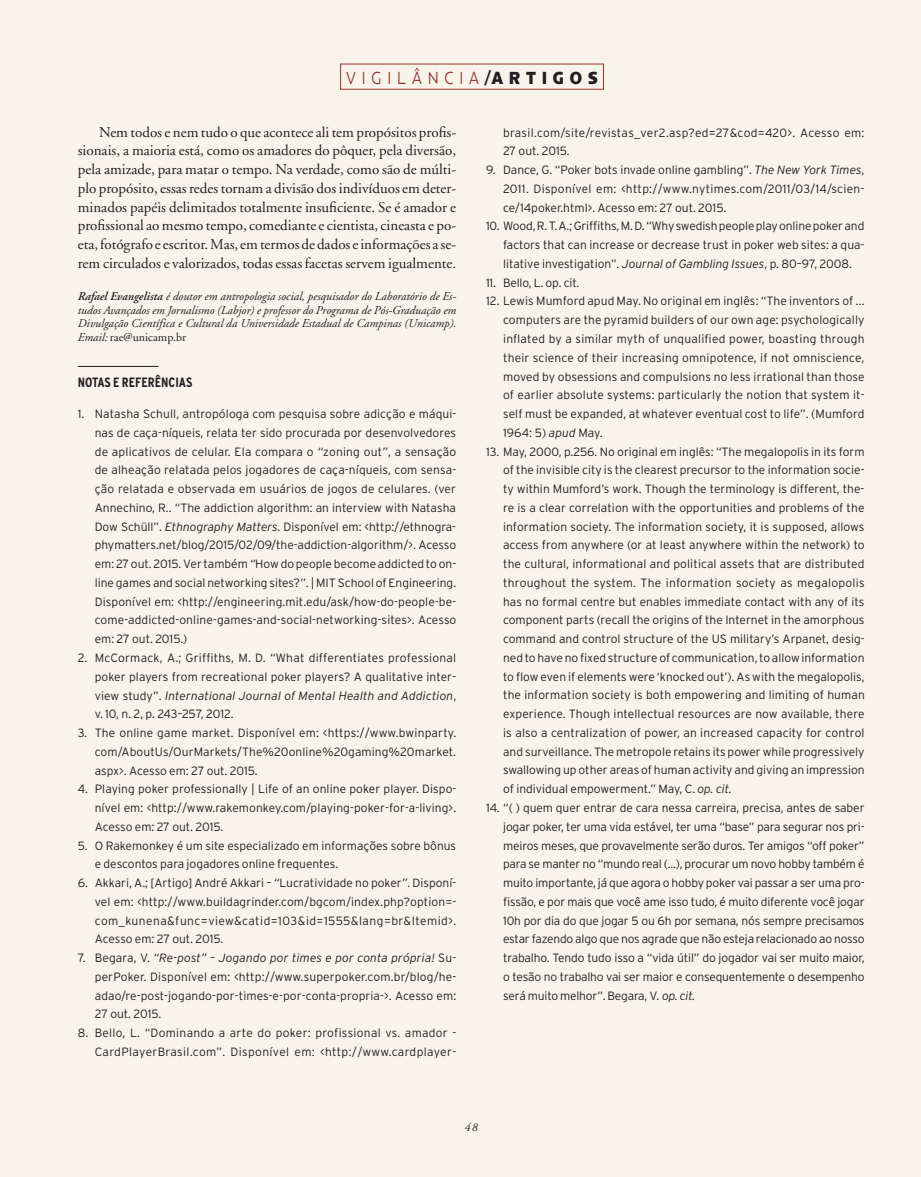
<style>
.page{position:relative;width:921px;height:1177px;background:#fff}
.page>*{position:absolute;margin:0;border:0;box-sizing:border-box;transform-origin:0 0}
.t1{font:300 18px "Anisette Petite";letter-spacing:.38em;color:#92342e;scale:.85 1}
.t2{font:15px/18.8px "Adobe Garamond";color:#231f20;text-align:justify}
.t3{font:700 condensed 13.5px "Interstate";color:#231f20}
.t4{font:300 12px/18.8px "Interstate";color:#231f20;text-align:justify}
.t5{font:italic 12px/13.5px "Adobe Garamond";color:#231f20;text-align:justify}
.t6{font:300 12px/18.8px "Interstate";letter-spacing:.025em;color:#231f20;text-align:right}
.s1{font-weight:700;color:#231f20}
.s2{font-weight:600}
.s3{font-style:normal}
.s4{font-style:italic}
</style>
<div class="page">
<div style="left:0;top:0;width:907px;height:1176px;background:#f9f4eb"></div>
<div style="left:904px;top:0;width:17px;height:1176px;background:#f9f4eb"></div>
<div style="left:340px;top:64px;width:264px;height:26px;border:1px solid #92342e"></div>
<hr style="left:78px;top:366px;width:81px;height:1px;background:#231f20">
<h1 class="t1" style="left:346px;top:67px;width:297px">VIGILÂNCIA<span class="s1">/ARTIGOS</span></h1>
<p class="t2" style="left:78px;top:123px;width:380px;text-indent:21px">Nem todos e nem tudo o que acontece ali tem propósitos profis&shy;sionais, a maioria está, como os amadores do pôquer, pela diversão, pela amizade, para matar o tempo. Na verdade, como são de múlti&shy;plo propósito, essas redes tornam a divisão dos indivíduos em deter&shy;minados papéis delimitados totalmente insuficiente. Se é amador e profissional ao mesmo tempo, comediante e cientista, cineasta e po&shy;eta, fotógrafo e escritor. Mas, em termos de dados e informações a se&shy;rem circulados e valorizados, todas essas facetas servem igualmente.</p>
<p class="t5" style="left:78px;top:290px;width:380px"><span class="s2">Rafael Evangelista</span> é doutor em antropologia social, pesquisador do Laboratório de Es&shy;tudos Avançados em Jornalismo (Labjor) e professor do Programa de Pós-Graduação em Divulgação Científica e Cultural da Universidade Estadual de Campinas (Unicamp).<br>Email: <span class="s3">rae@unicamp.br</span></p>
<p class="t3" style="left:78px;top:374px;width:116px">NOTAS E REFERÊNCIAS</p>
<p class="t4" style="left:95px;top:404px;width:363px;text-indent:-17px">1. Natasha Schull, antropóloga com pesquisa sobre adicção e máqui&shy;nas de caça-níqueis, relata ter sido procurada por desenvolvedores de aplicativos de celular. Ela compara o <span class="s4">“</span>zoning out<span class="s4">”</span>, a sensação de alheação relatada pelos jogadores de caça-níqueis, com sensa&shy;ção relatada e observada em usuários de jogos de celulares. (ver Annechino, R.. “The addiction algorithm: an interview with Natasha Dow Schüll”. <span class="s4">Ethnography Matters</span>. Disponível em: &lt;http://ethnogra&shy;phymatters.net/blog/2015/02/09/the-addiction-algorithm/&gt;. Acesso em: 27 out. 2015.Ver também <span class="s4">“</span>How do people become addicted to on&shy;line games and social networking sites?”.|MIT School of Engineering.<br>Disponível em: &lt;http://engineering.mit.edu/ask/how-do-people-be&shy;come-addicted-online-games-and-social-networking-sites&gt;. Acesso em: 27 out. 2015.)</p>
<p class="t4" style="left:95px;top:648px;width:363px;text-indent:-17px">2. McCormack, A.; Griffiths, M. D. “What differentiates professional poker players from recreational poker players? A qualitative inter&shy;view study”. <span class="s4">International Journal of Mental Health and Addiction</span>, v. 10, n. 2, p. 243–257, 2012.</p>
<p class="t4" style="left:95px;top:723px;width:363px;text-indent:-17px">3. The online game market. Disponível em: &lt;https://www.bwinparty. com/AboutUs/OurMarkets/The%20online%20gaming%20market. aspx&gt;. Acesso em: 27 out. 2015.</p>
<p class="t4" style="left:95px;top:779px;width:363px;text-indent:-17px">4. Playing poker professionally | Life of an online poker player. Dispo&shy;nível em: &lt;http://www.rakemonkey.com/playing-poker-for-a-living&gt;.<br>Acesso em: 27 out. 2015.</p>
<p class="t4" style="left:95px;top:835px;width:363px;text-indent:-17px">5. O Rakemonkey é um site especializado em informações sobre bônus e descontos para jogadores online frequentes.</p>
<p class="t4" style="left:95px;top:873px;width:363px;text-indent:-17px">6. Akkari, A.; [Artigo] André Akkari – <span class="s4">“</span>Lucratividade no poker<span class="s4">”</span>. Disponí&shy;vel em: &lt;http://www.buildagrinder.com/bgcom/index.php?option=- com_kunena&amp;func=view&amp;catid=103&amp;id=1555&amp;lang=br&amp;Itemid&gt;.<br>Acesso em: 27 out. 2015.</p>
<p class="t4" style="left:95px;top:948px;width:363px;text-indent:-17px">7. Begara, V. <span class="s4">“Re-post” – Jogando por times e por conta própria!</span> Su&shy;perPoker. Disponível em: &lt;http://www.superpoker.com.br/blog/he&shy;adao/re-post-jogando-por-times-e-por-conta-propria-&gt;. Acesso em:<br>27 out. 2015.</p>
<p class="t6" style="left:78px;top:1023px;width:380px">8. Bello, L. “Dominando a arte do poker: profissional vs. amador -<br>CardPlayerBrasil.com”. Disponível em: &lt;http://www.cardplayer-</p>
<p class="t4" style="left:503px;top:123px;width:363px">brasil.com/site/revistas_ver2.asp?ed=27&amp;cod=420&gt;. Acesso em:<br>27 out. 2015.</p>
<p class="t4" style="left:503px;top:160px;width:363px;text-indent:-17px">9. Dance, G. “Poker bots invade online gambling”. <span class="s4">The New York Times</span>, 2011. Disponível em: &lt;http://www.nytimes.com/2011/03/14/scien&shy;ce/14poker.html&gt;. Acesso em: 27 out. 2015.</p>
<p class="t4" style="left:503px;top:217px;width:363px;text-indent:-17px">10. Wood,R.T.A.;Griffiths,M.D.“Whyswedishpeopleplayonlinepokerand factors that can increase or decrease trust in poker web sites: a qua&shy;litative investigation”. <span class="s4">Journal of Gambling Issues</span>, p. 80–97, 2008.</p>
<p class="t4" style="left:486px;top:273px;width:95px">11. Bello, L. op. cit.</p>
<p class="t4" style="left:503px;top:292px;width:363px;text-indent:-17px">12. Lewis Mumford apud May. No original em inglês: “The inventors of ... computers are the pyramid builders of our own age: psychologically inflated by a similar myth of unqualified power, boasting through their science of their increasing omnipotence, if not omniscience, moved by obsessions and compulsions no less irrational than those of earlier absolute systems: particularly the notion that system it&shy;self must be expanded, at whatever eventual cost to life”. (Mumford 1964: 5) <span class="s4">apud</span> May.</p>
<p class="t4" style="left:503px;top:441px;width:363px;text-indent:-17px">13. May, 2000, p.256. No original em inglês: “The megalopolis in its form of the invisible city is the clearest precursor to the information socie&shy;ty within Mumford’s work. Though the terminology is different, the&shy;re is a clear correlation with the opportunities and problems of the information society. The information society, it is supposed, allows access from anywhere (or at least anywhere within the network) to the cultural, informational and political assets that are distributed throughout the system. The information society as megalopolis has no formal centre but enables immediate contact with any of its component parts (recall the origins of the Internet in the amorphous command and control structure of the US military’s Arpanet, desig&shy;ned tohavenofixed structureof communication,toallowinformation to flow even if elements were ‘knocked out’). As with the megalopolis, the information society is both empowering and limiting of human experience. Though intellectual resources are now available, there is also a centralization of power, an increased capacity for control and surveillance. The metropole retains its power while progressively swallowing up other areas of human activity and giving an impression of individual empowerment.” May, C. <span class="s4">op. cit.</span></p>
<p class="t4" style="left:503px;top:798px;width:363px;text-indent:-17px">14. “( ) quem quer entrar de cara nessa carreira, precisa, antes de saber jogar poker, ter uma vida estável, ter uma “base” para segurar nos pri&shy;meiros meses, que provavelmente serão duros. Ter amigos “off poker” para se manter no “mundo real (...), procurar um novo hobby também é muito importante, já que agora o hobby poker vai passar a ser uma pro&shy;fissão, e por mais que você ame isso tudo, é muito diferente você jogar 10h por dia do que jogar 5 ou 6h por semana, nós sempre precisamos estar fazendo algo que nos agrade que não esteja relacionado ao nosso trabalho. Tendo tudo isso a “vida útil” do jogador vai ser muito maior, o tesão no trabalho vai ser maior e consequentemente o desempenho será muito melhor”. Begara, V<span class="s4">. op. cit.</span></p>
<p class="t5" style="left:464px;top:1120px;width:15px">48</p>
</div>
